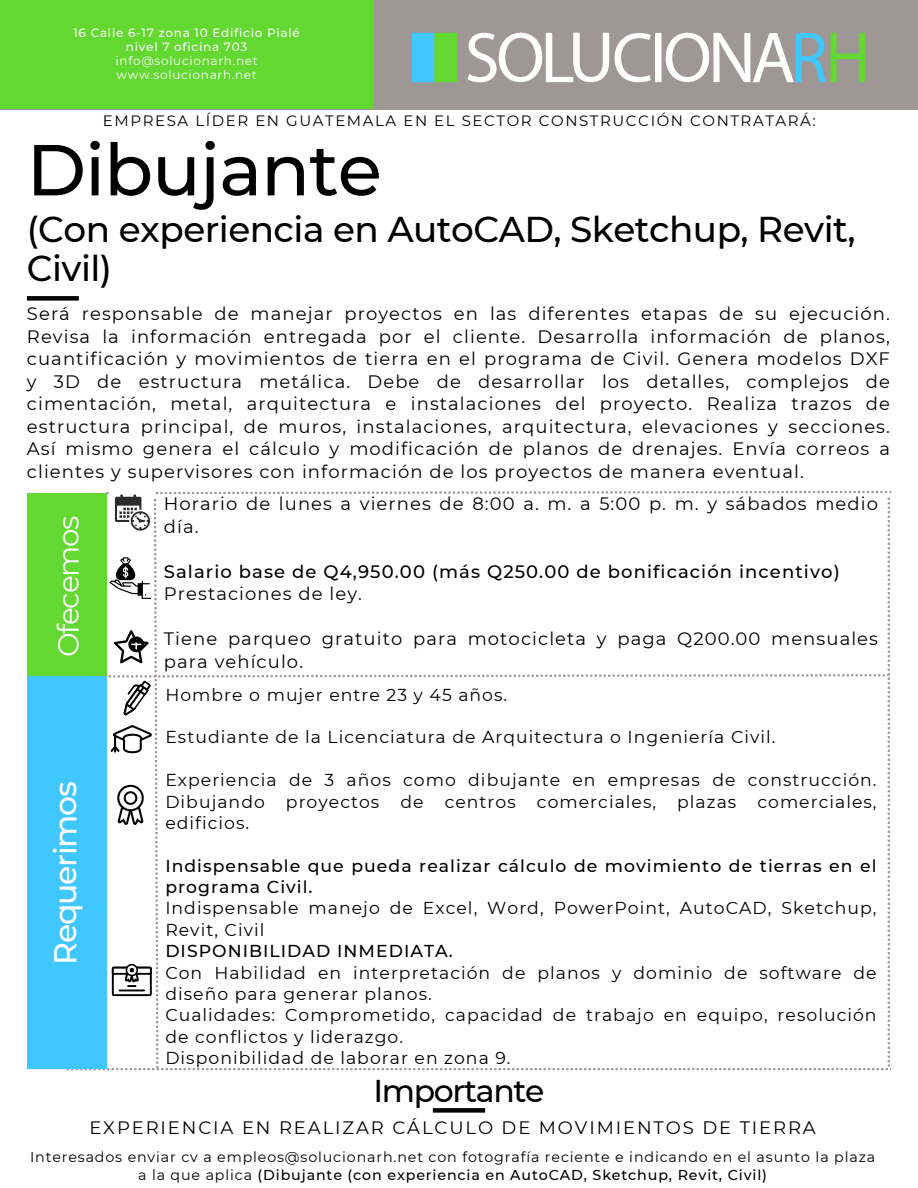
<style>
.page{position:relative;width:918px;height:1188px;background:#fff}
.page>*{position:absolute;margin:0;border:0;box-sizing:border-box;transform-origin:0 0}
.t1{font:500 72px "Montserrat";letter-spacing:-.015em;color:#000}
.t2{font:500 35.85px/38.2px "Montserrat";letter-spacing:-.015em;color:#000}
.t3{font:500 31.5px "Montserrat";letter-spacing:-.04em;color:#000}
.t4{font:500 31.5px "Montserrat";letter-spacing:-.04em;color:#fefefe}
.t5{font:29.4px "Montserrat";letter-spacing:-.04em;color:#fefefe}
.t6{font:18px/22.5px "Montserrat";letter-spacing:.06em;color:#000}
.t7{font:500 18px/22.5px "Montserrat";letter-spacing:.06em;color:#000}
.t8{font:18px "Montserrat";letter-spacing:.105em;color:#000}
.t9{font:17.25px/21.3px "Montserrat";letter-spacing:.06em;color:#000;text-align:justify}
.t10{font:15px "Montserrat";letter-spacing:.105em;color:#000}
.t11{font:14.25px/17.7px "Montserrat";letter-spacing:.06em;color:#000;text-align:center}
.t12{font:500 12px/14px "Montserrat";letter-spacing:.06em;color:#fff;text-align:center}
.t13{font:12px "Montserrat";letter-spacing:.06em;color:#fff}
.s1{font-weight:400}
.s2{font-weight:500}
</style>
<div class="page">
<div style="left:27px;top:296px;width:52px;height:5px;background:#000"></div>
<div style="left:0;top:0;width:918px;height:109px;background:#9f9796"></div>
<div style="left:0;top:0;width:373px;height:109px;background:#62d830"></div>
<svg style="left:412px;top:33px;width:45px;height:49px;background:#52cf96"></svg>
<svg style="left:467px;top:33px;width:398px;height:49px"></svg>
<div style="left:27px;top:493px;width:79px;height:183px;background:#62d830"></div>
<div style="left:433px;top:1108px;width:52px;height:5px;background:#000"></div>
<div style="left:27px;top:676px;width:79px;height:393px;background:#41c7ff"></div>
<svg style="left:67px;top:491px;width:824px;height:579px"></svg>
<p class="t12" style="left:73px;top:25px;width:228px">16 Calle 6-17 zona 10 Edificio Pialé nivel 7 oficina 703</p>
<p class="t13" style="left:116px;top:53px;width:144px">info@solucionarh.net</p>
<p class="t13" style="left:117px;top:67px;width:142px">www.solucionarh.net</p>
<p class="t10" style="left:103px;top:112px;width:714px">EMPRESA LÍDER EN GUATEMALA EN EL SECTOR CONSTRUCCIÓN CONTRATARÁ:</p>
<h6 class="t1" style="left:27px;top:126px;width:357px">Dibujante</h6>
<p class="t2" style="left:27px;top:210px;width:830px">(Con experiencia en AutoCAD, Sketchup, Revit,<br>Civil)</p>
<p class="t6" style="left:27px;top:303px;width:865px;text-align:justify">Será responsable de manejar proyectos en las diferentes etapas de su ejecución.<br>Revisa la información entregada por el cliente. Desarrolla información de planos, cuantificación y movimientos de tierra en el programa de Civil. Genera modelos DXF y 3D de estructura metálica. Debe de desarrollar los detalles, complejos de cimentación, metal, arquitectura e instalaciones del proyecto. Realiza trazos de estructura principal, de muros, instalaciones, arquitectura, elevaciones y secciones.<br>Así mismo genera el cálculo y modificación de planos de drenajes. Envía correos a clientes y supervisores con información de los proyectos de manera eventual.</p>
<p class="t5" style="left:50px;top:657px;width:144px;rotate:-90deg">Ofecemos</p>
<p class="t6" style="left:164px;top:493px;width:716px">Horario de lunes a viernes de 8:00 a. m. a 5:00 p. m. y sábados medio día.</p>
<h6 class="t7" style="left:164px;top:560px;width:677px">Salario base de Q4,950.00 (más Q250.00 de bonificación incentivo)<br><span class="s1">Prestaciones de ley.</span></h6>
<h6 class="t6" style="left:164px;top:628px;width:716px">Tiene parqueo gratuito para motocicleta y paga Q200.00 mensuales para vehículo.</h6>
<h4 class="t4" style="left:46px;top:965px;width:185px;rotate:-90deg">Requerimos</h4>
<p class="t9" style="left:165px;top:684px;width:343px">Hombre o mujer entre 23 y 45 años.</p>
<p class="t9" style="left:165px;top:727px;width:612px">Estudiante de la Licenciatura de Arquitectura o Ingeniería Civil.</p>
<p class="t9" style="left:165px;top:769px;width:713px">Experiencia de 3 años como dibujante en empresas de construcción.<br>Dibujando proyectos de centros comerciales, plazas comerciales, edificios.</p>
<h3 class="t9" style="left:165px;top:855px;width:713px;text-align:left"><span class="s2">Indispensable que pueda realizar cálculo de movimiento de tierras en el programa Civil.<br></span>Indispensable manejo de Excel, Word, PowerPoint, AutoCAD, Sketchup, Revit, Civil<br><span class="s2">DISPONIBILIDAD INMEDIATA.<br></span>Con Habilidad en interpretación de planos y dominio de software de diseño para generar planos.<br>Cualidades: Comprometido, capacidad de trabajo en equipo, resolución de conflictos y liderazgo.<br>Disponibilidad de laborar en zona 9.</h3>
<h2 class="t3" style="left:373px;top:1071px;width:173px">Importante</h2>
<h6 class="t8" style="left:89px;top:1117px;width:728px">EXPERIENCIA EN REALIZAR CÁLCULO DE MOVIMIENTOS DE TIERRA</h6>
<h1 class="t11" style="left:30px;top:1148px;width:847px">Interesados enviar cv a empleos@solucionarh.net con fotografía reciente e indicando en el asunto la plaza a la que aplica <span class="s2">(Dibujante (con experiencia en AutoCAD, Sketchup, Revit, Civil)</span></h1>
</div>
